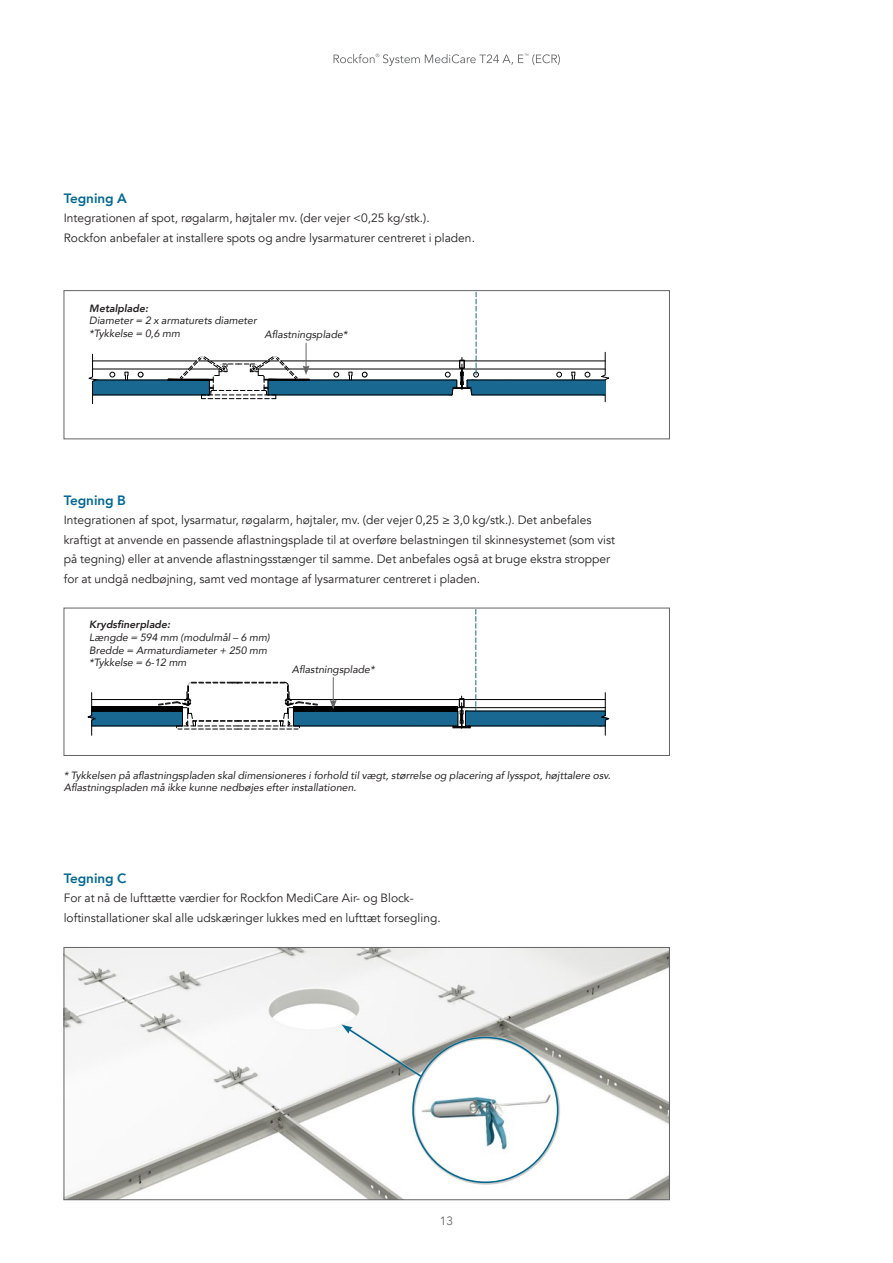
<style>
.page{position:relative;width:893px;height:1263px;background:#fff}
.page>*{position:absolute;margin:0;border:0;box-sizing:border-box;transform-origin:0 0}
.t1{font:800 13.5px "Avenir";color:#006893}
.t2{font:12px/19.5px "Avenir";color:#231f20}
.t3{font:12px "Avenir";color:#636466}
.t4{font:italic 10.5px/12.6px "Avenir";color:#231f20}
.t5{font:italic 800 10.5px "Avenir";color:#231f20}
</style>
<div class="page">
<svg style="left:334px;top:54px;width:226px;height:12px"></svg>
<div style="left:64px;top:290px;width:606px;height:149px;border:1px solid #636466"></div>
<div style="left:64px;top:608px;width:606px;height:148px;border:1px solid #636466"></div>
<svg style="left:88px;top:292px;width:521px;height:112px"></svg>
<svg style="left:87px;top:609px;width:522px;height:126px"></svg>
<img style="left:66px;top:949px;width:602px;height:249px">
<div style="left:64px;top:947px;width:606px;height:253px;border:1px solid #636466"></div>
<svg style="left:342px;top:1025px;width:81px;height:53px"></svg>
<p class="t1" style="left:64px;top:188px;width:65px">Tegning A</p>
<p class="t2" style="left:64px;top:209px;width:413px">Integrationen af spot, røgalarm, højtaler mv. (der vejer &lt;0,25 kg/stk.).<br>Rockfon anbefaler at installere spots og andre lysarmaturer centreret i pladen.</p>
<p class="t5" style="left:89px;top:302px;width:60px">Metalplade:</p>
<p class="t4" style="left:89px;top:314px;width:169px">Diameter = 2 x armaturets diameter *Tykkelse = 0,6 mm</p>
<p class="t4" style="left:265px;top:328px;width:85px">Aflastningsplade*</p>
<p class="t1" style="left:64px;top:489px;width:64px">Tegning B</p>
<p class="t2" style="left:64px;top:510px;width:553px">Integrationen af spot, lysarmatur, røgalarm, højtaler, mv. (der vejer 0,25 ≥ 3,0 kg/stk.). Det anbefales kraftigt at anvende en passende aflastningsplade til at overføre belastningen til skinnesystemet (som vist på tegning) eller at anvende aflastningsstænger til samme. Det anbefales også at bruge ekstra stropper for at undgå nedbøjning, samt ved montage af lysarmaturer centreret i pladen.</p>
<p class="t5" style="left:89px;top:618px;width:83px">Krydsfinerplade:</p>
<p class="t4" style="left:89px;top:631px;width:182px">Længde = 594 mm (modulmål – 6 mm)<br>Bredde = Armaturdiameter + 250 mm *Tykkelse = 6-12 mm</p>
<p class="t4" style="left:292px;top:663px;width:85px">Aflastningsplade*</p>
<p class="t4" style="left:64px;top:769px;width:548px">* Tykkelsen på aflastningspladen skal dimensioneres i forhold til vægt, størrelse og placering af lysspot, højttalere osv.<br>Aflastningspladen må ikke kunne nedbøjes efter installationen.</p>
<p class="t1" style="left:64px;top:867px;width:64px">Tegning C</p>
<p class="t2" style="left:64px;top:888px;width:378px">For at nå de lufttætte værdier for Rockfon MediCare Air- og Block&shy;loftinstallationer skal alle udskæringer lukkes med en lufttæt forsegling.</p>
<p class="t3" style="left:440px;top:1213px;width:15px">13</p>
</div>
